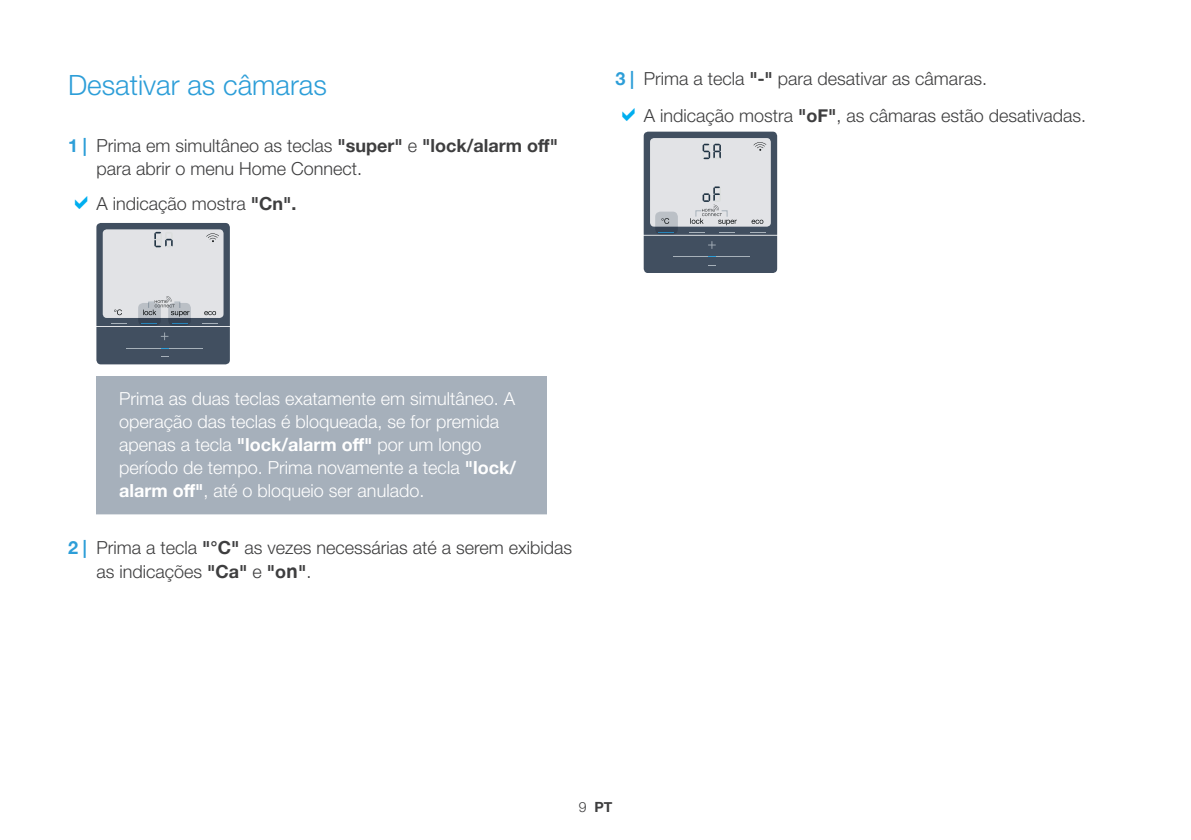
<style>
.page{position:relative;width:1191px;height:840px;background:#fff}
.page>*{position:absolute;margin:0;border:0;box-sizing:border-box;transform-origin:0 0}
.t1{font:300 28px "Helvetica Neue";color:#2d9ed8}
.t2{font:300 18px/23px "Helvetica Neue";color:#3e3e3f}
.t3{font:300 18px/23px "Helvetica Neue";color:#fff}
.t4{font:700 14px "Helvetica Neue";color:#3e3e3f}
.s1{font-weight:700;color:#2d9ed8}
.s2{font-weight:700}
.s3{font-family:"Calibri";font-weight:700;font-size:22px}
.s4{font-weight:300}
</style>
<div class="page">
<div style="left:96px;top:376px;width:451px;height:143px;background:#a6b0bb"></div>
<div style="left:45px;top:514px;width:547px;height:10px;background:#fff"></div>
<svg style="left:96px;top:223px;width:134px;height:141px;background:#9ba2ab"></svg>
<svg style="left:643px;top:132px;width:134px;height:141px;background:#9ba2ab"></svg>
<h1 class="t1" style="left:68px;top:63px;width:260px">Desativar as câmaras</h1>
<p class="t2" style="left:96px;top:133px;width:463px;text-indent:-28px"><span class="s1">1 |</span> Prima em simultâneo as teclas <span class="s2">"super"</span> e <span class="s2">"lock/alarm off" </span>para abrir o menu Home Connect.</p>
<p class="t2" style="left:96px;top:190px;width:202px">A indicação mostra <span class="s2">"Cn".</span></p>
<p class="t2" style="left:643px;top:59px;width:444px;line-height:36.6px;text-indent:-28px"><span class="s1">3 |</span> Prima a tecla <span class="s2">"</span><span class="s3">-</span><span class="s2">"</span> para desativar as câmaras.<br>A indicação mostra <span class="s2">"oF"</span>, as câmaras estão desativadas.</p>
<p class="t3" style="left:119px;top:386px;width:398px">Prima as duas teclas exatamente em simultâneo. A operação das teclas é bloqueada, se for premida apenas a tecla <span class="s2">"lock/alarm off"</span> por um longo período de tempo. Prima novamente a tecla <span class="s2">"lock/ alarm off"</span>, até o bloqueio ser anulado.</p>
<p class="t2" style="left:96px;top:535px;width:477px;text-indent:-28px"><span class="s1">2 |</span> Prima a tecla <span class="s2">"°C"</span> as vezes necessárias até a serem exibidas as indicações <span class="s2">"Ca"</span> e <span class="s2">"o</span><span class="s3">n</span><span class="s2">"</span>.</p>
<p class="t4" style="left:579px;top:795px;width:35px"><span class="s4">9</span> PT</p>
</div>
